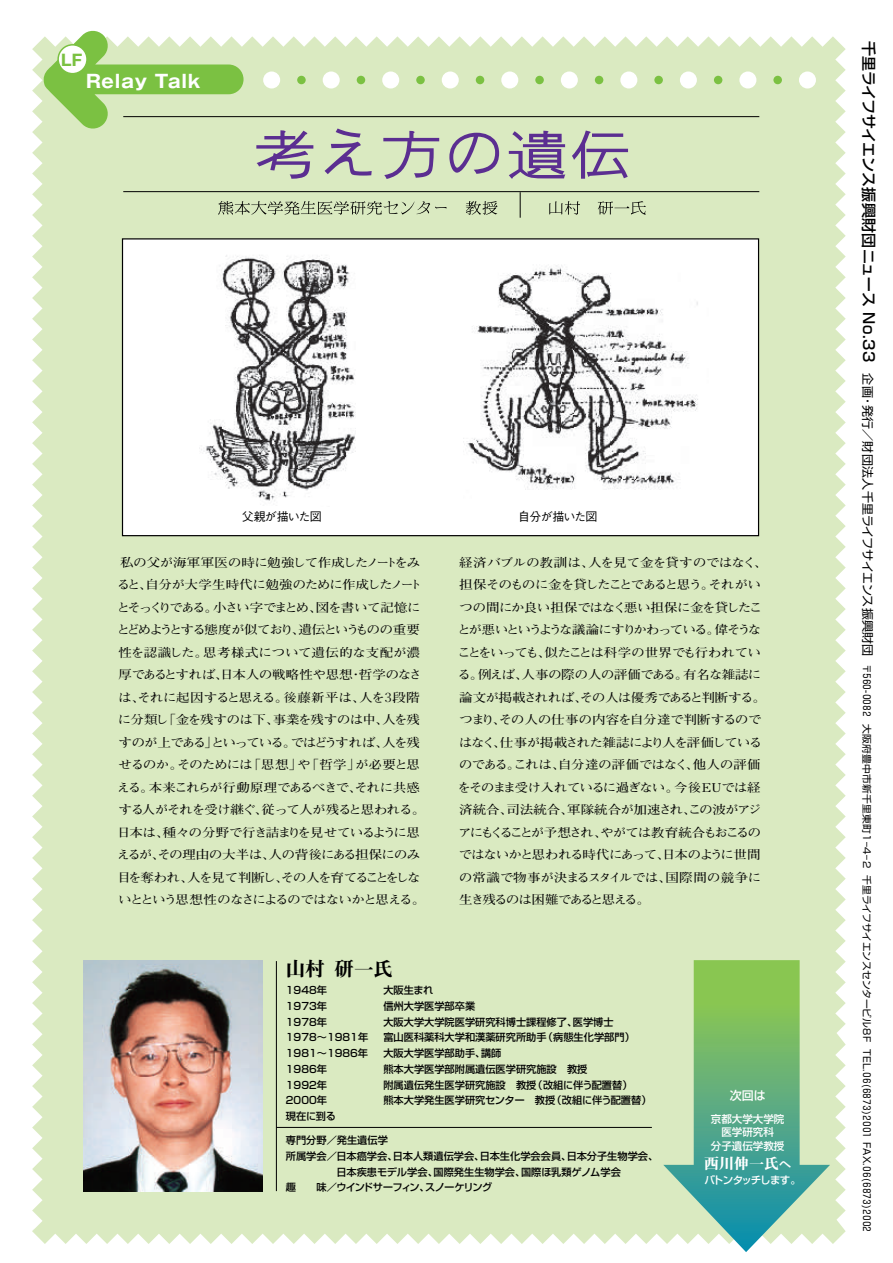
<style>
.page{position:relative;width:893px;height:1263px;background:#fff}
.page>*{position:absolute;margin:0;border:0;box-sizing:border-box;transform-origin:0 0}
.t1{font:19.5px "Midashi Min MA31";color:#000}
.t2{font:700 18px "Gothic MB101";letter-spacing:.05em;color:#fff}
.t3{font:700 15.6px "Gothic MB101";color:#7bc142}
.t4{font:15px "Midashi Min MA31";color:#fff}
.t5{font:700 12.15px/22.5px "Futo Min A101";letter-spacing:-.07em;color:#000;scale:1.11 1}
.t6{font:500 12px "Gothic BBB";letter-spacing:-.06em;color:#000}
.t7{font:500 12px "Shin Go";color:#fff}
.t8{font:500 10.5px/13.5px "Shin Go";color:#fff;text-align:center}
.t9{font:500 10.5px "Shin Go";letter-spacing:-.085em;color:#fff}
.t10{font:500 10.2px "Shin Go";color:#000}
.t11{font:500 10.2px "Shin Go";letter-spacing:-.075em;color:#000}
.t12{font:9.75px "Shin Go";letter-spacing:-.02em;color:#000}
.s1{font-family:"Shin Go";font-weight:500;font-size:12px}
.s2{font-weight:500;font-size:15px}
.s3{font-size:12px}
</style>
<div class="page">
<div style="left:32px;top:36px;width:814px;height:1208px;background:#daeac1"></div>
<div style="left:122px;top:238px;width:637px;height:298px;background:#fff;border:1px solid #000"></div>
<img style="left:84px;top:960px;width:178px;height:231px">
<hr style="left:276px;top:961px;width:1px;height:230px;background:#000">
<hr style="left:276px;top:1127px;width:376px;height:1px;background:#000">
<svg style="left:663px;top:960px;width:167px;height:292px;background:#8fc699"></svg>
<svg style="left:256px;top:130px;width:57px;height:49px;background:#afabb0"></svg>
<svg style="left:325px;top:128px;width:47px;height:48px;background:#bcbdb5"></svg>
<svg style="left:383px;top:131px;width:56px;height:48px;background:#bbbcb5"></svg>
<svg style="left:449px;top:133px;width:50px;height:41px;background:#b3b0b2"></svg>
<svg style="left:509px;top:131px;width:56px;height:48px;background:#9e92aa"></svg>
<svg style="left:572px;top:131px;width:56px;height:48px;background:#b4b2b2"></svg>
<hr style="left:123px;top:191px;width:636px;height:1px;background:#000">
<hr style="left:123px;top:116px;width:636px;height:1px;background:#000">
<svg style="left:218px;top:201px;width:229px;height:14px;background:#b2bf9e"></svg>
<svg style="left:466px;top:201px;width:31px;height:14px"></svg>
<svg style="left:549px;top:201px;width:31px;height:14px"></svg>
<svg style="left:598px;top:201px;width:48px;height:14px"></svg>
<svg style="left:520px;top:192px;width:1px;height:26px"></svg>
<img style="left:201px;top:255px;width:155px;height:246px">
<img style="left:466px;top:265px;width:232px;height:225px">
<svg style="left:44px;top:30px;width:200px;height:100px;background:#b7da95"></svg>
<div style="left:297px;top:76px;width:9px;height:8px;background:#7bc142;border-radius:50%"></div>
<div style="left:357px;top:76px;width:8px;height:8px;background:#7bc142;border-radius:50%"></div>
<div style="left:416px;top:76px;width:9px;height:8px;background:#7bc142;border-radius:50%"></div>
<div style="left:476px;top:76px;width:8px;height:8px;background:#7bc142;border-radius:50%"></div>
<div style="left:535px;top:76px;width:9px;height:8px;background:#7bc142;border-radius:50%"></div>
<div style="left:595px;top:76px;width:8px;height:8px;background:#7bc142;border-radius:50%"></div>
<div style="left:654px;top:76px;width:9px;height:8px;background:#7bc142;border-radius:50%"></div>
<div style="left:714px;top:76px;width:8px;height:8px;background:#7bc142;border-radius:50%"></div>
<div style="left:773px;top:76px;width:9px;height:8px;background:#7bc142;border-radius:50%"></div>
<div style="left:263px;top:71px;width:17px;height:17px;background:#fff;border-radius:50%"></div>
<div style="left:323px;top:71px;width:17px;height:17px;background:#fff;border-radius:50%"></div>
<div style="left:382px;top:71px;width:17px;height:17px;background:#fff;border-radius:50%"></div>
<div style="left:442px;top:71px;width:17px;height:17px;background:#fff;border-radius:50%"></div>
<div style="left:501px;top:71px;width:17px;height:17px;background:#fff;border-radius:50%"></div>
<div style="left:561px;top:71px;width:17px;height:17px;background:#fff;border-radius:50%"></div>
<div style="left:620px;top:71px;width:17px;height:17px;background:#fff;border-radius:50%"></div>
<div style="left:680px;top:71px;width:17px;height:17px;background:#fff;border-radius:50%"></div>
<div style="left:739px;top:71px;width:17px;height:17px;background:#fff;border-radius:50%"></div>
<div style="left:799px;top:71px;width:17px;height:17px;background:#fff;border-radius:50%"></div>
<div style="left:57px;top:44px;width:31px;height:30px;background:#fff;border:2px solid #7bc142;border-radius:50%"></div>
<p class="t3" style="left:61px;top:49px;width:23px">LF</p>
<h2 class="t2" style="left:86px;top:68px;width:116px">Relay Talk</h2>
<p class="t6" style="left:242px;top:509px;width:82px">父親が描いた図</p>
<p class="t6" style="left:518px;top:509px;width:81px">自分が描いた図</p>
<p class="t5" style="left:117px;top:551px;width:279px">私の父が海軍軍医の時に勉強して作成したノートをみると、自分が大学生時代に勉強のために作成したノートとそっくりである。小さい字でまとめ、図を書いて記憶にとどめようとする態度が似ており、遺伝というものの重要性を認識した。思考様式について遺伝的な支配が濃厚であるとすれば、日本人の戦略性や思想・哲学のなさは、それに起因すると思える。後藤新平は、人を３段階に分類し「金を残すのは下、事業を残すのは中、人を残すのが上である」といっている。ではどうすれば、人を残せるのか。そのためには「思想」や「哲学」が必要と思える。本来これらが行動原理であるべきで、それに共感する人がそれを受け継ぐ、従って人が残ると思われる。日本は、種々の分野で行き詰まりを見せているように思えるが、その理由の大半は、人の背後にある担保にのみ目を奪われ、人を見て判断し、その人を育てることをしないとという思想性のなさによるのではないかと思える。</p>
<p class="t5" style="left:457px;top:551px;width:281px">経済バブルの教訓は、人を見て金を貸すのではなく、担保そのものに金を貸したことであると思う。それがいつの間にか良い担保ではなく悪い担保に金を貸したことが悪いというような議論にすりかわっている。偉そうなことをいっても、似たことは科学の世界でも行われている。例えば、人事の際の人の評価である。有名な雑誌に論文が掲載されれば、その人は優秀であると判断する。つまり、その人の仕事の内容を自分達で判断するのではなく、仕事が掲載された雑誌により人を評価しているのである。これは、自分達の評価ではなく、他人の評価をそのまま受け入れているに過ぎない。今後ＥＵでは経済統合、司法統合、軍隊統合が加速され、この波がアジアにもくることが予想され、やがては教育統合もおこるのではないかと思われる時代にあって、日本のように世間の常識で物事が決まるスタイルでは、国際間の競争に生き残るのは困難であると思える。</p>
<h1 class="t1" style="left:286px;top:958px;width:109px">山村研一氏</h1>
<p class="t10" style="left:286px;top:983px;width:43px">1948年</p>
<p class="t10" style="left:383px;top:983px;width:52px">大阪生まれ</p>
<p class="t10" style="left:286px;top:999px;width:43px">1973年</p>
<p class="t10" style="left:383px;top:999px;width:93px">信州大学医学部卒業</p>
<p class="t10" style="left:286px;top:1015px;width:43px">1978年</p>
<p class="t10" style="left:383px;top:1015px;width:232px">大阪大学大学院医学研究科博士課程修了、医学博士</p>
<p class="t10" style="left:286px;top:1031px;width:84px">1978～1981年</p>
<p class="t10" style="left:383px;top:1031px;width:253px">富山医科薬科大学和漢薬研究所助手（病態生化学部門）</p>
<p class="t10" style="left:286px;top:1046px;width:84px">1981～1986年</p>
<p class="t10" style="left:383px;top:1046px;width:120px">大阪大学医学部助手、講師</p>
<p class="t10" style="left:286px;top:1062px;width:43px">1986年</p>
<p class="t10" style="left:383px;top:1062px;width:206px">熊本大学医学部附属遺伝医学研究施設 教授</p>
<p class="t10" style="left:286px;top:1078px;width:43px">1992年</p>
<p class="t10" style="left:383px;top:1078px;width:251px">附属遺伝発生医学研究施設 教授（改組に伴う配置替）</p>
<p class="t10" style="left:286px;top:1094px;width:43px">2000年</p>
<p class="t10" style="left:383px;top:1094px;width:270px">熊本大学発生医学研究センター 教授（改組に伴う配置替）</p>
<p class="t10" style="left:286px;top:1109px;width:52px">現在に到る</p>
<p class="t10" style="left:286px;top:1133px;width:103px">専門分野／発生遺伝学</p>
<p class="t10" style="left:286px;top:1149px;width:374px">所属学会／日本癌学会、日本人類遺伝学会、日本生化学会会員、日本分子生物学会、</p>
<p class="t10" style="left:337px;top:1165px;width:286px">日本疾患モデル学会、国際発生生物学会、国際ほ乳類ゲノム学会</p>
<p class="t10" style="left:286px;top:1181px;width:12px">趣</p>
<p class="t11" style="left:316px;top:1181px;width:177px">味／ウインドサーフィン、スノーケリング</p>
<p class="t7" style="left:730px;top:1088px;width:37px">次回は</p>
<p class="t8" style="left:711px;top:1112px;width:75px">京都大学大学院医学研究科<br>分子遺伝学教授</p>
<p class="t4" style="left:704px;top:1155px;width:89px">西川伸一氏<span class="s1">へ</span></p>
<p class="t9" style="left:704px;top:1173px;width:98px">バトンタッチします。</p>
<p class="t12" style="left:873px;top:41px;width:1195px;rotate:90deg"><span class="s2">千里ライフサイエンス振興財団ニュース No.33</span> <span class="s3">企画・発行／財団法人千里ライフサイエンス振興財団</span> 〒５６０-００８２大阪府豊中市新千里東町1－4－2 千里ライフサイエンスセンタービル8F TEL.０６(６８７３)２００１ FAX.０６(６８７３)２００２</p>
</div>
